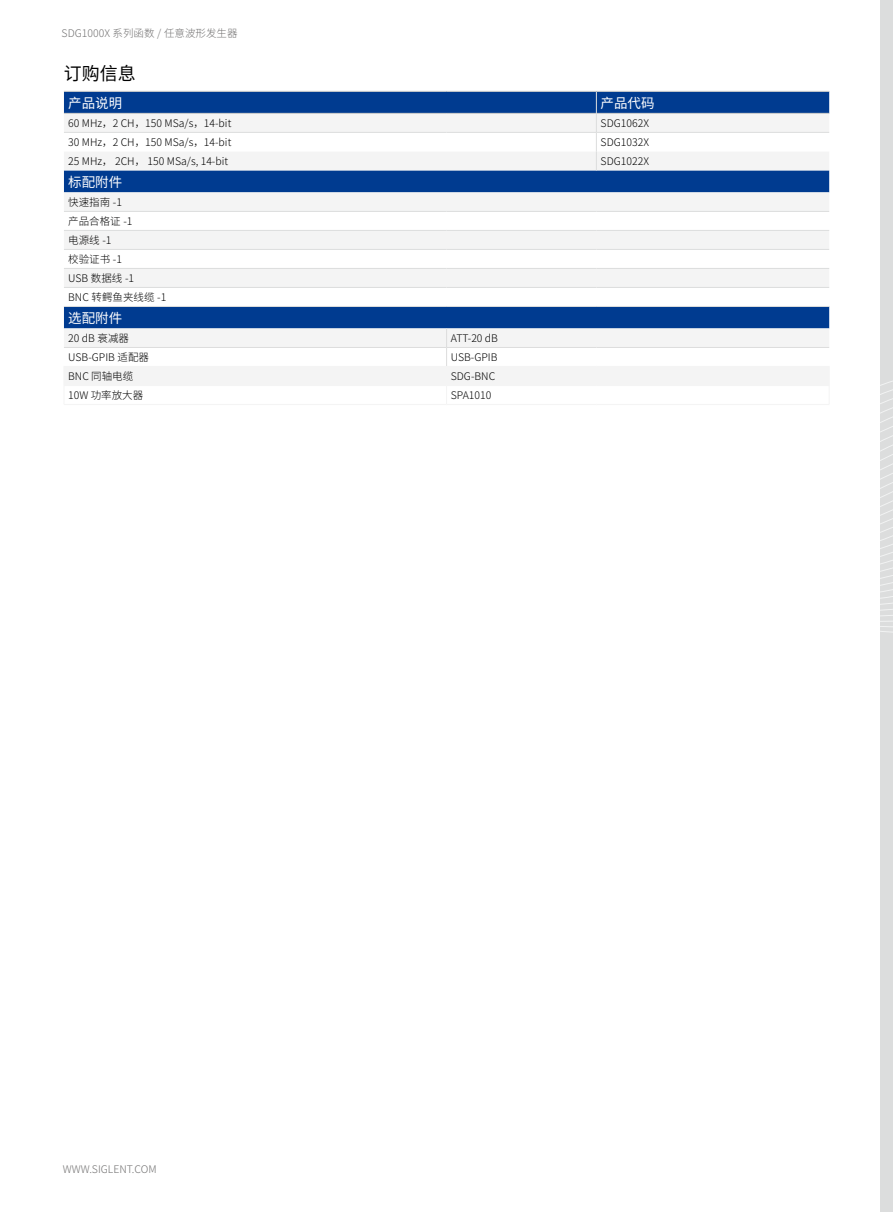
<style>
.page{position:relative;width:893px;height:1212px;background:#fff}
.page>*{position:absolute;margin:0;border:0;box-sizing:border-box;transform-origin:0 0}
.t1{font:18px "Source Han Sans SC";color:#000}
.t2{font:13.5px "Source Han Sans SC";color:#fff}
.t3{font:300 10.5px/19px "Source Han Sans SC";color:#000}
.t4{font:300 10.5px "Source Han Sans SC";color:#727171}
</style>
<div class="page">
<div style="left:64px;top:92px;width:765px;height:21px;background:#003b90"></div>
<div style="left:64px;top:114px;width:765px;height:18px;background:#f4f4f4"></div>
<svg style="left:64px;top:152px;width:765px;height:233px;fill:#f4f4f4"></svg>
<hr style="left:64px;top:91px;width:383px;height:1px;background:#c9caca">
<hr style="left:447px;top:91px;width:149px;height:1px;background:#c9caca">
<hr style="left:596px;top:91px;width:233px;height:1px;background:#c9caca">
<hr style="left:64px;top:113px;width:383px;height:1px;background:#c9caca">
<hr style="left:447px;top:113px;width:149px;height:1px;background:#c9caca">
<hr style="left:597px;top:113px;width:232px;height:1px;background:#c9caca">
<hr style="left:64px;top:132px;width:383px;height:1px;background:#dcdddd">
<hr style="left:447px;top:132px;width:149px;height:1px;background:#dcdddd">
<hr style="left:596px;top:132px;width:233px;height:1px;background:#dcdddd">
<svg style="left:596px;top:92px;width:1px;height:78px"></svg>
<hr style="left:64px;top:211px;width:383px;height:1px;background:#dcdddd">
<hr style="left:447px;top:211px;width:149px;height:1px;background:#dcdddd">
<hr style="left:596px;top:211px;width:233px;height:1px;background:#dcdddd">
<hr style="left:64px;top:230px;width:383px;height:1px;background:#dcdddd">
<hr style="left:447px;top:230px;width:149px;height:1px;background:#dcdddd">
<hr style="left:596px;top:230px;width:233px;height:1px;background:#dcdddd">
<hr style="left:64px;top:249px;width:383px;height:1px;background:#dcdddd">
<hr style="left:447px;top:249px;width:149px;height:1px;background:#dcdddd">
<hr style="left:596px;top:249px;width:233px;height:1px;background:#dcdddd">
<hr style="left:64px;top:268px;width:383px;height:1px;background:#dcdddd">
<hr style="left:447px;top:268px;width:149px;height:1px;background:#dcdddd">
<hr style="left:596px;top:268px;width:233px;height:1px;background:#dcdddd">
<hr style="left:64px;top:287px;width:383px;height:1px;background:#dcdddd">
<hr style="left:447px;top:287px;width:149px;height:1px;background:#dcdddd">
<hr style="left:596px;top:287px;width:233px;height:1px;background:#dcdddd">
<hr style="left:64px;top:306px;width:383px;height:1px;background:#dcdddd">
<hr style="left:447px;top:306px;width:149px;height:1px;background:#dcdddd">
<hr style="left:596px;top:306px;width:233px;height:1px;background:#dcdddd">
<hr style="left:64px;top:347px;width:383px;height:1px;background:#dcdddd">
<hr style="left:447px;top:347px;width:149px;height:1px;background:#dcdddd">
<hr style="left:596px;top:347px;width:233px;height:1px;background:#dcdddd">
<hr style="left:64px;top:366px;width:383px;height:1px;background:#f4f4f4">
<hr style="left:447px;top:366px;width:149px;height:1px;background:#f4f4f4">
<hr style="left:596px;top:366px;width:233px;height:1px;background:#f4f4f4">
<svg style="left:64px;top:367px;width:1px;height:18px"></svg>
<svg style="left:446px;top:328px;width:1px;height:76px"></svg>
<hr style="left:64px;top:385px;width:383px;height:1px;background:#f4f4f4">
<hr style="left:447px;top:385px;width:149px;height:1px;background:#f4f4f4">
<hr style="left:596px;top:385px;width:233px;height:1px;background:#f4f4f4">
<hr style="left:64px;top:404px;width:383px;height:1px;background:#f4f4f4">
<hr style="left:447px;top:404px;width:149px;height:1px;background:#f4f4f4">
<hr style="left:596px;top:404px;width:233px;height:1px;background:#f4f4f4">
<div style="left:880px;top:0;width:13px;height:1212px;background:#dcdddd"></div>
<svg style="left:880px;top:381px;width:13px;height:252px"></svg>
<hr style="left:892px;top:39px;width:1px;height:195px;background:#003b90">
<p class="t4" style="left:62px;top:27px;width:177px">SDG1000X 系列函数 / 任意波形发生器</p>
<h1 class="t1" style="left:64px;top:63px;width:73px">订购信息</h1>
<p class="t2" style="left:68px;top:95px;width:55px">产品说明</p>
<p class="t2" style="left:601px;top:95px;width:55px">产品代码</p>
<p class="t3" style="left:68px;top:114px;width:165px">60 MHz，2 CH，150 MSa/s，14-bit</p>
<p class="t3" style="left:601px;top:114px;width:50px">SDG1062X</p>
<p class="t3" style="left:68px;top:133px;width:165px">30 MHz，2 CH，150 MSa/s，14-bit</p>
<p class="t3" style="left:601px;top:133px;width:50px">SDG1032X</p>
<p class="t3" style="left:68px;top:152px;width:161px">25 MHz， 2CH， 150 MSa/s, 14-bit</p>
<p class="t3" style="left:601px;top:152px;width:50px">SDG1022X</p>
<p class="t2" style="left:68px;top:174px;width:55px">标配附件</p>
<p class="t3" style="left:68px;top:193px;width:100px">快速指南 -1<br>产品合格证 -1<br>电源线 -1<br>校验证书 -1<br>USB 数据线 -1<br>BNC 转鳄鱼夹线缆 -1</p>
<p class="t2" style="left:68px;top:310px;width:55px">选配附件</p>
<p class="t3" style="left:68px;top:329px;width:62px">20 dB 衰减器</p>
<p class="t3" style="left:451px;top:329px;width:49px">ATT-20 dB</p>
<p class="t3" style="left:68px;top:348px;width:82px">USB-GPIB 适配器</p>
<p class="t3" style="left:451px;top:348px;width:48px">USB-GPIB</p>
<p class="t3" style="left:68px;top:367px;width:67px">BNC 同轴电缆</p>
<p class="t3" style="left:451px;top:367px;width:46px">SDG-BNC</p>
<p class="t3" style="left:68px;top:386px;width:77px">10W 功率放大器</p>
<p class="t3" style="left:451px;top:386px;width:42px">SPA1010</p>
<p class="t4" style="left:63px;top:1163px;width:95px">WWW.SIGLENT.COM</p>
</div>
